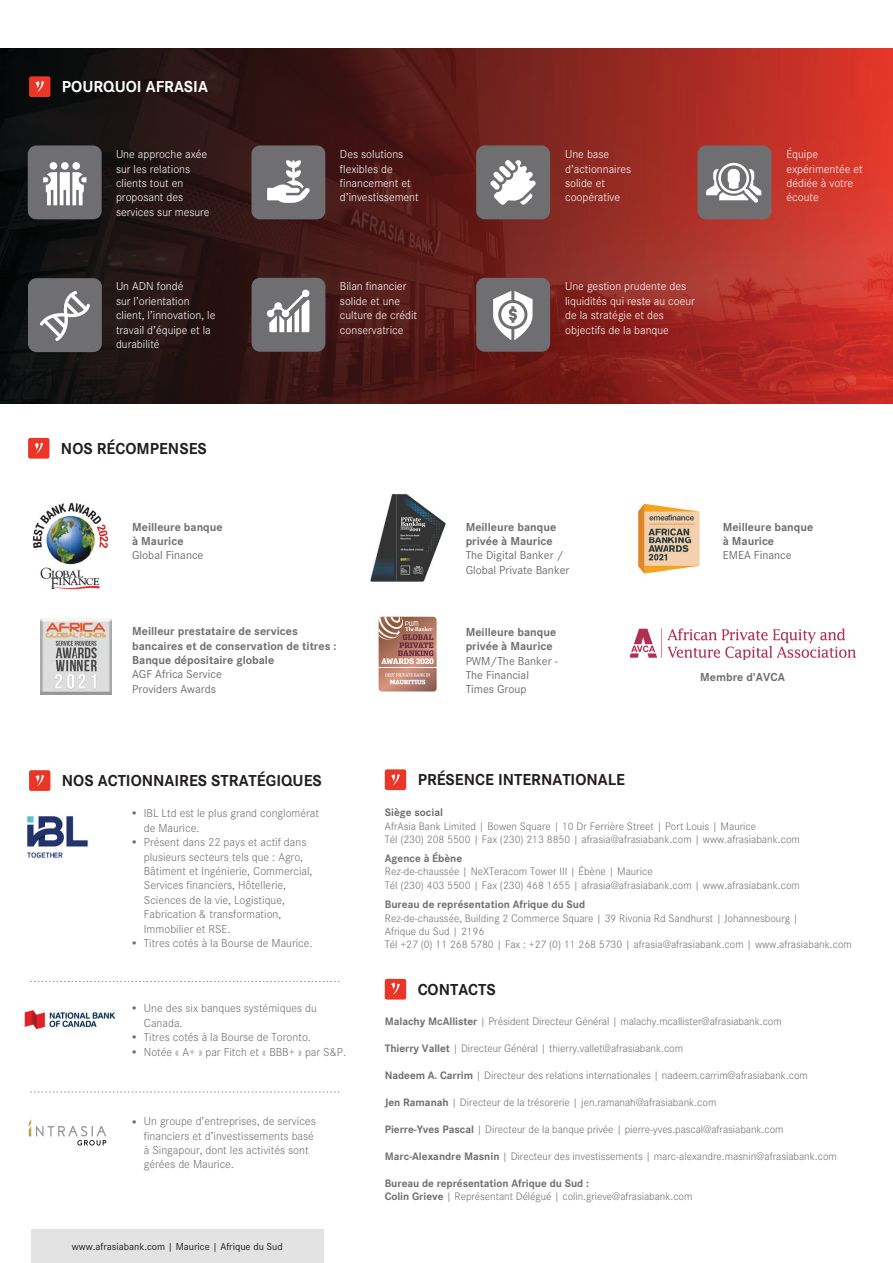
<style>
.page{position:relative;width:893px;height:1263px;background:#fff}
.page>*{position:absolute;margin:0;border:0;box-sizing:border-box;transform-origin:0 0}
.t1{font:700 16.5px "Corporate S";color:#231e1f}
.t2{font:700 16.5px "Corporate S";color:#fff}
.t3{font:300 12px/14.4px "Corporate S";color:#6e6f72}
.t4{font:300 12px/14.4px "Corporate S";color:#fff}
.t5{font:700 12px/14.4px "Corporate S";color:#6e6f72}
.t6{font:12px/14.4px "Corporate S";color:#6e6f72}
.t7{font:300 11.25px/13.5px "Corporate S";color:#6e6f72}
.t8{font:700 11.25px "Corporate S";color:#6e6f72}
.t9{font:10.5px "Corporate S";color:#231e1f}
.s1{font-weight:700}
</style>
<div class="page">
<img style="left:0;top:49px;width:893px;height:354px">
<div style="left:29px;top:76px;width:21px;height:21px;background:#eb3526;border-radius:2px"></div>
<svg style="left:35px;top:81px;width:9px;height:11px"></svg>
<div style="left:28px;top:278px;width:74px;height:74px;background:#6f6f72;border-radius:8px"></div>
<svg style="left:40px;top:291px;width:50px;height:50px"></svg>
<div style="left:698px;top:145px;width:73px;height:74px;background:#6f6f72;border-radius:8px"></div>
<svg style="left:706px;top:163px;width:55px;height:40px"></svg>
<div style="left:476px;top:145px;width:74px;height:74px;background:#6f6f72;border-radius:8px"></div>
<svg style="left:490px;top:160px;width:46px;height:45px"></svg>
<div style="left:28px;top:145px;width:74px;height:74px;background:#6f6f72;border-radius:8px"></div>
<div style="left:50px;top:162px;width:7px;height:8px;background:#fff;border-radius:50%"></div>
<div style="left:61px;top:162px;width:8px;height:8px;background:#fff;border-radius:50%"></div>
<div style="left:72px;top:162px;width:8px;height:8px;background:#fff;border-radius:50%"></div>
<svg style="left:43px;top:172px;width:43px;height:33px"></svg>
<div style="left:252px;top:278px;width:73px;height:74px;background:#6f6f72;border-radius:8px"></div>
<svg style="left:267px;top:290px;width:42px;height:42px"></svg>
<div style="left:251px;top:145px;width:74px;height:74px;background:#6f6f72;border-radius:8px"></div>
<svg style="left:267px;top:160px;width:43px;height:43px"></svg>
<div style="left:476px;top:278px;width:74px;height:74px;background:#6f6f72;border-radius:8px"></div>
<svg style="left:493px;top:291px;width:40px;height:49px"></svg>
<div style="left:385px;top:979px;width:21px;height:20px;background:#eb3526;border-radius:2px"></div>
<svg style="left:391px;top:983px;width:9px;height:12px"></svg>
<div style="left:385px;top:769px;width:21px;height:21px;background:#eb3526;border-radius:2px"></div>
<svg style="left:391px;top:774px;width:9px;height:11px"></svg>
<div style="left:29px;top:770px;width:21px;height:21px;background:#eb3526;border-radius:2px"></div>
<svg style="left:35px;top:775px;width:9px;height:11px"></svg>
<div style="left:31px;top:1229px;width:293px;height:34px;background:#e3e3e3"></div>
<div style="left:28px;top:438px;width:21px;height:21px;background:#eb3526;border-radius:2px"></div>
<svg style="left:35px;top:443px;width:8px;height:11px"></svg>
<img style="left:630px;top:628px;width:225px;height:32px">
<img style="left:638px;top:503px;width:62px;height:71px">
<img style="left:379px;top:617px;width:58px;height:75px">
<hr style="left:378px;top:667px;width:59px;height:1px;background:#fff">
<svg style="left:378px;top:617px;width:56px;height:47px;background:#b08072"></svg>
<svg style="left:385px;top:673px;width:45px;height:11px"></svg>
<img style="left:41px;top:618px;width:70px;height:77px">
<img style="left:370px;top:494px;width:76px;height:88px">
<img style="left:32px;top:503px;width:76px;height:86px">
<img style="left:27px;top:816px;width:61px;height:42px">
<img style="left:24px;top:1010px;width:92px;height:20px">
<svg style="left:30px;top:981px;width:309px;height:1px"></svg>
<svg style="left:30px;top:1091px;width:309px;height:1px"></svg>
<svg style="left:29px;top:1119px;width:77px;height:26px"></svg>
<h1 class="t2" style="left:62px;top:77px;width:148px">POURQUOI AFRASIA</h1>
<p class="t4" style="left:116px;top:147px;width:95px">Une approche axée sur les relations clients tout en proposant des services sur mesure</p>
<p class="t4" style="left:116px;top:279px;width:101px">Un ADN fondé<br>sur l’orientation client, l’innovation, le travail d’équipe et la durabilité</p>
<h1 class="t1" style="left:61px;top:439px;width:147px">NOS RÉCOMPENSES</h1>
<p class="t5" style="left:132px;top:519px;width:92px">Meilleure banque à Maurice</p>
<p class="t6" style="left:132px;top:548px;width:73px">Global Finance</p>
<p class="t4" style="left:340px;top:147px;width:80px">Des solutions flexibles de financement et d’investissement</p>
<p class="t4" style="left:340px;top:279px;width:79px">Bilan financier solide et une culture de crédit conservatrice</p>
<p class="t5" style="left:132px;top:624px;width:206px">Meilleur prestataire de services bancaires et de conservation de titres :<br>Banque dépositaire globale</p>
<p class="t6" style="left:132px;top:667px;width:91px">AGF Africa Service<br>Providers Awards</p>
<p class="t4" style="left:565px;top:147px;width:68px">Une base d’actionnaires solide et coopérative</p>
<p class="t4" style="left:565px;top:279px;width:131px">Une gestion prudente des liquidités qui reste au coeur de la stratégie et des objectifs de la banque</p>
<p class="t4" style="left:786px;top:147px;width:78px">Équipe expérimentée et dédiée à votre écoute</p>
<p class="t5" style="left:466px;top:519px;width:92px">Meilleure banque privée à Maurice</p>
<p class="t6" style="left:466px;top:548px;width:105px">The Digital Banker /<br>Global Private Banker</p>
<p class="t5" style="left:723px;top:519px;width:92px">Meilleure banque à Maurice</p>
<p class="t6" style="left:723px;top:548px;width:70px">EMEA Finance</p>
<p class="t5" style="left:466px;top:625px;width:92px">Meilleure banque privée à Maurice</p>
<p class="t6" style="left:466px;top:653px;width:94px">PWM/The Banker -<br>The Financial<br>Times Group</p>
<p class="t5" style="left:700px;top:670px;width:86px">Membre d'AVCA</p>
<h1 class="t1" style="left:62px;top:771px;width:261px">NOS ACTIONNAIRES STRATÉGIQUES</h1>
<h1 class="t1" style="left:418px;top:770px;width:209px">PRÉSENCE INTERNATIONALE</h1>
<p class="t3" style="left:130px;top:806px;width:190px">• IBL Ltd est le plus grand conglomérat</p>
<p class="t3" style="left:130px;top:835px;width:178px">• Présent dans 22 pays et actif dans</p>
<p class="t3" style="left:144px;top:821px;width:57px">de Maurice.</p>
<p class="t3" style="left:144px;top:849px;width:170px">plusieurs secteurs tels que : Agro,<br>Bâtiment et Ingénierie, Commercial,<br>Services financiers, Hôtellerie,<br>Sciences de la vie, Logistique,<br>Fabrication &amp; transformation,<br>Immobilier et RSE.</p>
<p class="t3" style="left:130px;top:936px;width:184px">• Titres cotés à la Bourse de Maurice.</p>
<p class="t3" style="left:130px;top:1001px;width:188px">• Une des six banques systémiques du</p>
<p class="t3" style="left:130px;top:1030px;width:182px">• Titres cotés à la Bourse de Toronto.</p>
<p class="t3" style="left:130px;top:1044px;width:217px">• Notée « A+ » par Fitch et « BBB+ » par S&amp;P.</p>
<p class="t3" style="left:144px;top:1016px;width:40px">Canada.</p>
<p class="t3" style="left:130px;top:1114px;width:187px">• Un groupe d’entreprises, de services</p>
<p class="t3" style="left:144px;top:1128px;width:172px">financiers et d’investissements basé à Singapour, dont les activités sont gérées de Maurice.</p>
<p class="t9" style="left:72px;top:1240px;width:212px">www.afrasiabank.com | Maurice | Afrique du Sud</p>
<p class="t8" style="left:385px;top:806px;width:60px">Siège social</p>
<p class="t7" style="left:385px;top:819px;width:417px">AfrAsia Bank Limited | Bowen Square | 10 Dr Ferrière Street | Port Louis | Maurice<br>Tél (230) 208 5500 | Fax (230) 213 8850 | afrasia@afrasiabank.com | www.afrasiabank.com</p>
<p class="t8" style="left:385px;top:852px;width:79px">Agence à Ébène</p>
<p class="t7" style="left:385px;top:865px;width:417px">Rez-de-chaussée | NeXTeracom Tower III | Ébène | Maurice<br>Tél (230) 403 5500 | Fax (230) 468 1655 | afrasia@afrasiabank.com | www.afrasiabank.com</p>
<p class="t8" style="left:385px;top:898px;width:202px">Bureau de représentation Afrique du Sud</p>
<p class="t7" style="left:385px;top:911px;width:469px">Rez-de-chaussée, Building 2 Commerce Square | 39 Rivonia Rd Sandhurst | Johannesbourg |<br>Afrique du Sud | 2196<br>Tél +27 (0) 11 268 5780 | Fax : +27 (0) 11 268 5730 | afrasia@afrasiabank.com | www.afrasiabank.com</p>
<h1 class="t1" style="left:418px;top:980px;width:80px">CONTACTS</h1>
<p class="t7" style="left:385px;top:1014px;width:398px"><span class="s1">Malachy McAllister</span> | Président Directeur Général | malachy.mcallister@afrasiabank.com</p>
<p class="t7" style="left:385px;top:1041px;width:300px"><span class="s1">Thierry Vallet</span> | Directeur Général | thierry.vallet@afrasiabank.com</p>
<p class="t7" style="left:385px;top:1068px;width:425px"><span class="s1">Nadeem A. Carrim</span> | Directeur des relations internationales | nadeem.carrim@afrasiabank.com</p>
<p class="t7" style="left:385px;top:1095px;width:333px"><span class="s1">Jen Ramanah</span> | Directeur de la trésorerie | jen.ramanah@afrasiabank.com</p>
<p class="t7" style="left:385px;top:1122px;width:400px"><span class="s1">Pierre-Yves Pascal</span> | Directeur de la banque privée | pierre-yves.pascal@afrasiabank.com</p>
<p class="t7" style="left:385px;top:1149px;width:454px"><span class="s1">Marc-Alexandre Masnin</span> | Directeur des investissements | marc-alexandre.masnin@afrasiabank.com</p>
<p class="t7" style="left:385px;top:1176px;width:309px"><span class="s1">Bureau de représentation Afrique du Sud :<br>Colin Grieve</span> | Représentant Délégué | colin.grieve@afrasiabank.com</p>
</div>
